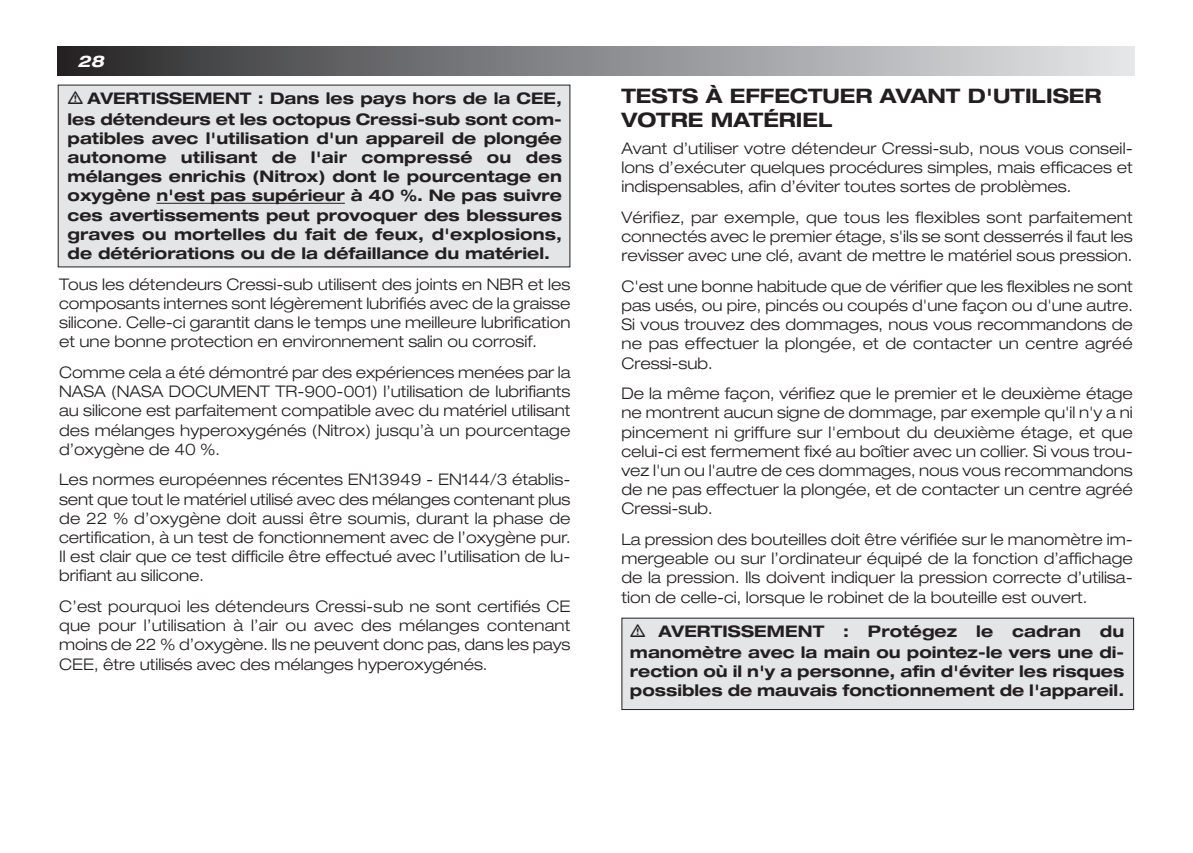
<style>
.page{position:relative;width:1193px;height:853px;background:#fff}
.page>*{position:absolute;margin:0;border:0;box-sizing:border-box;transform-origin:0 0}
.t1{font:700 expanded 20px/24px "Helvetica Neue";color:#231f20}
.t2{font:300 expanded 16px/19.2px "Helvetica Neue";color:#231f20;text-align:justify}
.t3{font:700 expanded 16px/19.2px "Helvetica Neue";color:#231f20;text-align:right}
.t4{font:italic 700 expanded 16px "Helvetica Neue";color:#fff}
</style>
<div class="page">
<div style="left:622px;top:618px;width:511px;height:91px;background:#e4e5e7"></div>
<div style="left:58px;top:85px;width:512px;height:182px;background:#e4e5e7"></div>
<div style="left:57px;top:47px;width:1077px;height:28px;background:linear-gradient(to right,#2b2b2d,#e7e9ec)"></div>
<hr style="left:156px;top:203px;width:189px;height:1px;background:#231f20">
<p class="t4" style="left:78px;top:56px;width:28px">28</p>
<p class="t3" style="left:68px;top:89px;width:496px;line-height:20.8px">AVERTISSEMENT : Dans les pays hors de la CEE, les détendeurs et les octopus Cressi-sub sont com-</p>
<p class="t3" style="left:68px;top:130px;width:496px;text-align:justify">patibles avec l'utilisation d'un appareil de plongée autonome utilisant de l'air compressé ou des mélanges enrichis (Nitrox) dont le pourcentage en oxygène n'est pas supérieur à 40 %. Ne pas suivre ces avertissements peut provoquer des blessures graves ou mortelles du fait de feux, d'explosions, de détériorations ou de la défaillance du matériel.</p>
<p class="t2" style="left:59px;top:276px;width:513px">Tous les détendeurs Cressi-sub utilisent des joints en NBR et les composants internes sont légèrement lubrifiés avec de la graisse silicone. Celle-ci garantit dans le temps une meilleure lubrification et une bonne protection en environnement salin ou corrosif.</p>
<p class="t2" style="left:59px;top:364px;width:513px">Comme cela a été démontré par des expériences menées par la NASA (NASA DOCUMENT TR-900-001) l’utilisation de lubrifiants au silicone est parfaitement compatible avec du matériel utilisant des mélanges hyperoxygénés (Nitrox) jusqu’à un pourcentage d’oxygène de 40 %.</p>
<p class="t2" style="left:59px;top:471px;width:513px">Les normes européennes récentes EN13949 - EN144/3 établis&shy;sent que tout le matériel utilisé avec des mélanges contenant plus de 22 % d’oxygène doit aussi être soumis, durant la phase de certification, à un test de fonctionnement avec de l’oxygène pur.<br>Il est clair que ce test difficile être effectué avec l’utilisation de lu&shy;brifiant au silicone.</p>
<p class="t2" style="left:59px;top:598px;width:513px">C’est pourquoi les détendeurs Cressi-sub ne sont certifiés CE que pour l’utilisation à l’air ou avec des mélanges contenant moins de 22 % d’oxygène. Ils ne peuvent donc pas, dans les pays CEE, être utilisés avec des mélanges hyperoxygénés.</p>
<p class="t1" style="left:621px;top:86px;width:481px">TESTS À EFFECTUER AVANT D'UTILISER<br>VOTRE MATÉRIEL</p>
<p class="t2" style="left:621px;top:140px;width:513px">Avant d’utiliser votre détendeur Cressi-sub, nous vous conseil&shy;lons d’exécuter quelques procédures simples, mais efficaces et indispensables, afin d’éviter toutes sortes de problèmes.</p>
<p class="t2" style="left:621px;top:209px;width:513px">Vérifiez, par exemple, que tous les flexibles sont parfaitement connectés avec le premier étage, s'ils se sont desserrés il faut les revisser avec une clé, avant de mettre le matériel sous pression.</p>
<p class="t2" style="left:621px;top:278px;width:513px">C'est une bonne habitude que de vérifier que les flexibles ne sont pas usés, ou pire, pincés ou coupés d'une façon ou d'une autre.<br>Si vous trouvez des dommages, nous vous recommandons de ne pas effectuer la plongée, et de contacter un centre agréé Cressi-sub.</p>
<p class="t2" style="left:621px;top:385px;width:513px">De la même façon, vérifiez que le premier et le deuxième étage ne montrent aucun signe de dommage, par exemple qu'il n'y a ni pincement ni griffure sur l'embout du deuxième étage, et que celui-ci est fermement fixé au boîtier avec un collier. Si vous trou&shy;vez l'un ou l'autre de ces dommages, nous vous recommandons de ne pas effectuer la plongée, et de contacter un centre agréé Cressi-sub.</p>
<p class="t2" style="left:621px;top:531px;width:513px">La pression des bouteilles doit être vérifiée sur le manomètre im&shy;mergeable ou sur l’ordinateur équipé de la fonction d’affichage de la pression. Ils doivent indiquer la pression correcte d’utilisa&shy;tion de celle-ci, lorsque le robinet de la bouteille est ouvert.</p>
<p class="t3" style="left:630px;top:622px;width:496px;line-height:20.8px">AVERTISSEMENT : Protégez le cadran du manomètre avec la main ou pointez-le vers une di-</p>
<p class="t3" style="left:630px;top:663px;width:496px;text-align:left">rection où il n'y a personne, afin d'éviter les risques possibles de mauvais fonctionnement de l'appareil.</p>
</div>
